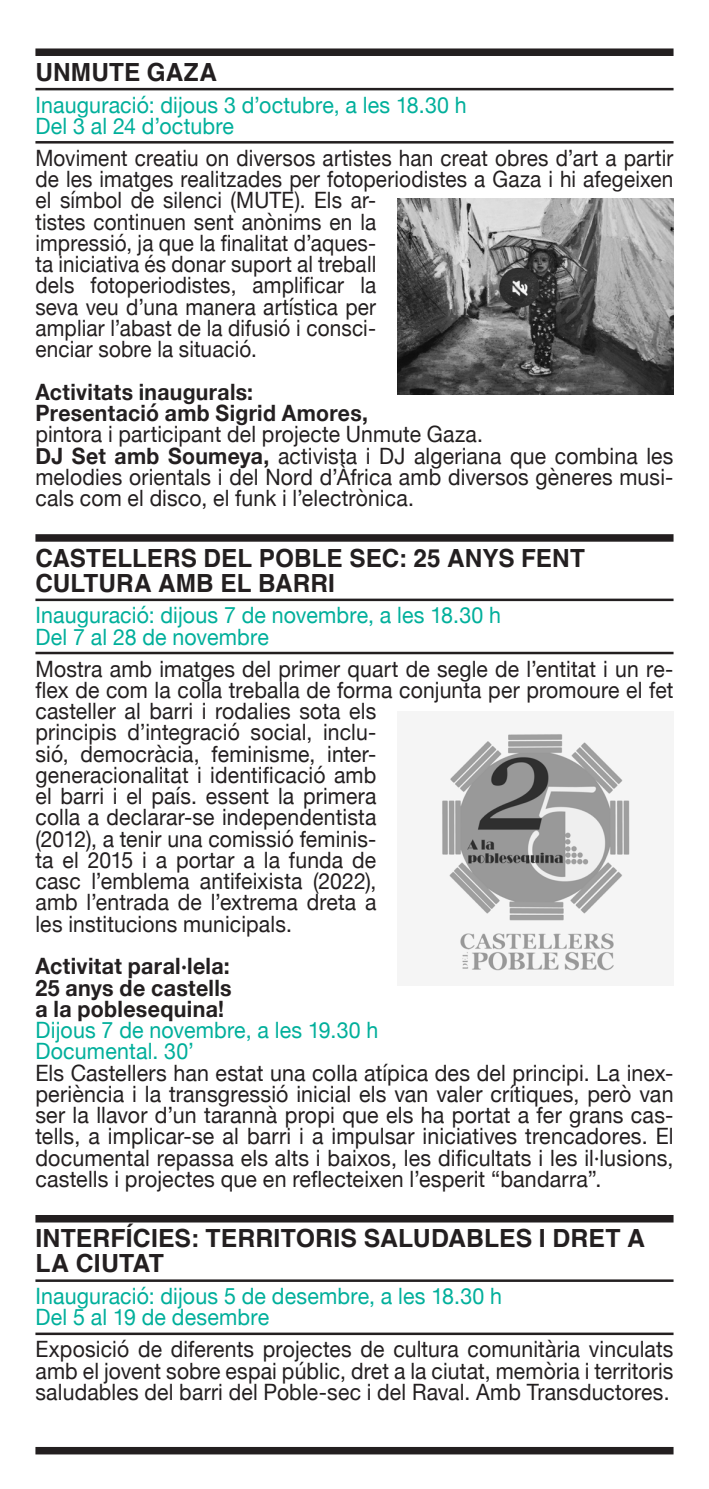
<style>
.page{position:relative;width:709px;height:1489px;background:#fff}
.page>*{position:absolute;margin:0;border:0;box-sizing:border-box;transform-origin:0 0}
.titol{font:700 25px/25px "Helvetica";letter-spacing:.005em;color:#231f20}
.text_seguit{font:22.5px/21.2px "Helvetica Neue";letter-spacing:.01em;color:#231f20;text-align:justify;scale:.94 1}
.text_seguit-2{font:22.5px/21.2px "Helvetica Neue";letter-spacing:.01em;color:#231f20;scale:.92 1}
.text_seguit-3{font:22.5px/21.2px "Helvetica Neue";letter-spacing:.01em;color:#231f20;text-align:justify;scale:.95 1}
.dates{font:22.5px "Helvetica Neue";letter-spacing:.005em;color:#00af9b;scale:.95 1}
.dates_ratlla{font:22.5px "Helvetica Neue";letter-spacing:.01em;color:#00af9b;scale:.95 1}
.text_seguit-4{font:700 22.5px "Helvetica Neue";letter-spacing:.015em;color:#231f20;scale:.95 1}
.text_seguit-5{font:700 22.5px "Helvetica Neue";letter-spacing:.015em;color:#231f20;scale:.94 1}
.text_seguit-6{font:22.5px "Helvetica Neue";letter-spacing:.01em;color:#00af9b;scale:.95 1}
.s1{font-weight:700}
</style>
<div class="page">
<div style="left:35px;top:1446px;width:638px;height:8px;background:#231f20"></div>
<div style="left:35px;top:48px;width:638px;height:8px;background:#231f20"></div>
<hr style="left:35px;top:88px;width:638px;height:2px;background:#231f20">
<hr style="left:35px;top:141px;width:638px;height:2px;background:#231f20">
<div style="left:35px;top:534px;width:638px;height:7px;background:#231f20"></div>
<hr style="left:35px;top:598px;width:638px;height:3px;background:#231f20">
<hr style="left:35px;top:651px;width:638px;height:3px;background:#231f20">
<div style="left:35px;top:1214px;width:638px;height:8px;background:#231f20"></div>
<hr style="left:35px;top:1279px;width:638px;height:2px;background:#231f20">
<hr style="left:35px;top:1332px;width:638px;height:2px;background:#231f20">
<img style="left:397px;top:198px;width:276px;height:196px">
<img style="left:441px;top:733px;width:189px;height:238px">
<p class="titol" style="left:35px;top:62px;width:183px">UNMUTE GAZA</p>
<p class="dates" style="left:35px;top:88px;width:455px">Inauguració: dijous 3 d’octubre, a les 18.30 h</p>
<p class="dates_ratlla" style="left:35px;top:110px;width:210px">Del 3 al 24 d’octubre</p>
<p class="text_seguit-2" style="left:35px;top:148px;width:695px">Moviment creatiu on diversos artistes han creat obres d’art a partir de les imatges realitzades per fotoperiodistes a Gaza i hi afegeixen el símbol de silenci (MUTE). Els ar-<br>tistes continuen sent anònims en la<br>impressió, ja que la finalitat d’aques-<br>ta iniciativa és donar suport al treball<br>dels fotoperiodistes, amplificar la<br>seva veu d’una manera artística per<br>ampliar l’abast de la difusió i consci-<br>enciar sobre la situació.</p>
<p class="text_seguit-5" style="left:35px;top:374px;width:233px">Activitats inaugurals:</p>
<p class="text_seguit-5" style="left:35px;top:395px;width:355px">Presentació amb Sigrid Amores,</p>
<p class="text_seguit" style="left:35px;top:425px;width:477px">pintora i participant del projecte Unmute Gaza.</p>
<p class="text_seguit" style="left:35px;top:446px;width:680px"><span class="s1">DJ Set amb Soumeya,</span> activista i DJ algeriana que combina les melodies orientals i del Nord d’Àfrica amb diversos gèneres musi&shy;cals com el disco, el funk i l’electrònica.</p>
<p class="titol" style="left:35px;top:548px;width:551px">CASTELLERS DEL POBLE SEC: 25 ANYS FENT<br>CULTURA AMB EL BARRI</p>
<p class="dates" style="left:35px;top:599px;width:491px">Inauguració: dijous 7 de novembre, a les 18.30 h</p>
<p class="dates_ratlla" style="left:35px;top:620px;width:247px">Del 7 al 28 de novembre</p>
<p class="text_seguit" style="left:35px;top:659px;width:680px;text-align:left">Mostra amb imatges del primer quart de segle de l’entitat i un re&shy;flex de com la colla treballa de forma conjunta per promoure el fet casteller al barri i rodalies sota els<br>principis d’integració social, inclu-<br>sió, democràcia, feminisme, inter-<br>generacionalitat i identificació amb<br>el barri i el país. essent la primera<br>colla a declarar-se independentista<br>(2012), a tenir una comissió feminis-<br>ta el 2015 i a portar a la funda de<br>casc l’emblema antifeixista (2022),<br>amb l’entrada de l’extrema dreta a<br>les institucions municipals.</p>
<p class="text_seguit-4" style="left:35px;top:948px;width:206px">Activitat paral·lela:</p>
<p class="text_seguit-4" style="left:35px;top:969px;width:208px">25 anys de castells</p>
<p class="text_seguit-4" style="left:35px;top:991px;width:200px">a la poblesequina!</p>
<p class="text_seguit-6" style="left:35px;top:1013px;width:362px">Dijous 7 de novembre, a les 19.30 h</p>
<p class="text_seguit-6" style="left:35px;top:1034px;width:169px">Documental. 30’</p>
<p class="text_seguit-3" style="left:35px;top:1063px;width:673px">Els Castellers han estat una colla atípica des del principi. La inex&shy;periència i la transgressió inicial els van valer crítiques, però van ser la llavor d’un tarannà propi que els ha portat a fer grans cas&shy;tells, a implicar-se al barri i a impulsar iniciatives trencadores. El documental repassa els alts i baixos, les dificultats i les il·lusions, castells i projectes que en reflecteixen l’esperit “bandarra”.</p>
<p class="titol" style="left:35px;top:1228px;width:611px">INTERFÍCIES: TERRITORIS SALUDABLES I DRET A<br>LA CIUTAT</p>
<p class="dates" style="left:35px;top:1279px;width:493px">Inauguració: dijous 5 de desembre, a les 18.30 h</p>
<p class="dates_ratlla" style="left:35px;top:1301px;width:247px">Del 5 al 19 de desembre</p>
<p class="text_seguit" style="left:35px;top:1339px;width:680px">Exposició de diferents projectes de cultura comunitària vinculats amb el jovent sobre espai públic, dret a la ciutat, memòria i territoris saludables del barri del Poble-sec i del Raval. Amb Transductores.</p>
</div>
